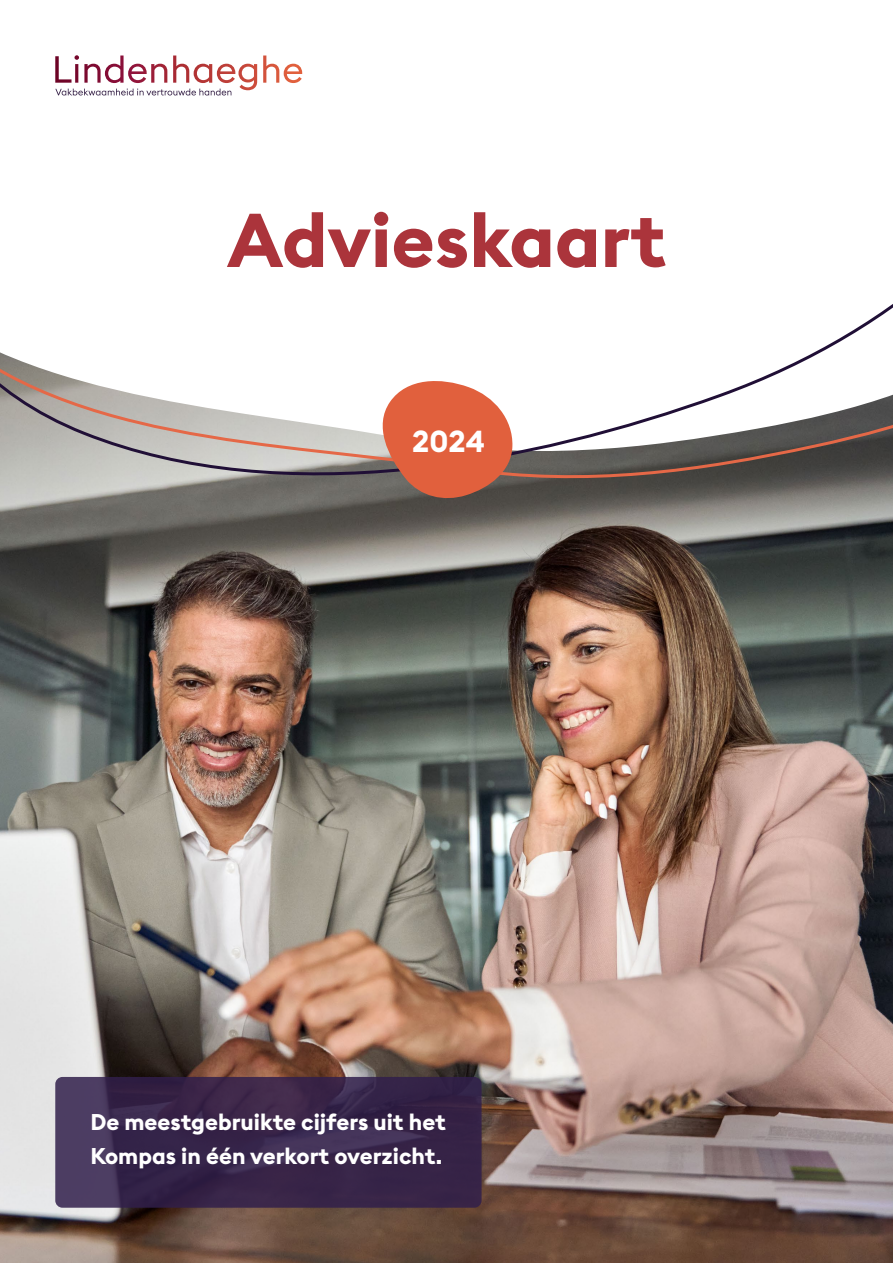
<style>
.page{position:relative;width:893px;height:1263px;background:#fff}
.page>*{position:absolute;margin:0;border:0;box-sizing:border-box;transform-origin:0 0}
.t1{font:700 75px "Euclid Square";color:#ab343b}
.t2{font:700 30px "Euclid Square";color:#fff}
.t3{font:700 22.5px/33.8px "Euclid Square";color:#fff}
</style>
<div class="page">
<img style="left:0;top:512px;width:893px;height:751px">
<svg style="left:0;top:64px;width:893px;height:448px"></svg>
<svg style="left:374px;top:377px;width:139px;height:125px;background:#d0785f"></svg>
<svg style="left:55px;top:1077px;width:427px;height:131px;background:#3a284c"></svg>
<svg style="left:263px;top:55px;width:39px;height:28px"></svg>
<svg style="left:55px;top:55px;width:202px;height:40px"></svg>
<h1 class="t1" style="left:227px;top:192px;width:441px">Advieskaart</h1>
<h2 class="t2" style="left:412px;top:422px;width:74px">2024</h2>
<p class="t3" style="left:90px;top:1106px;width:357px">De meestgebruikte cijfers uit het<br>Kompas in één verkort overzicht.</p>
</div>
